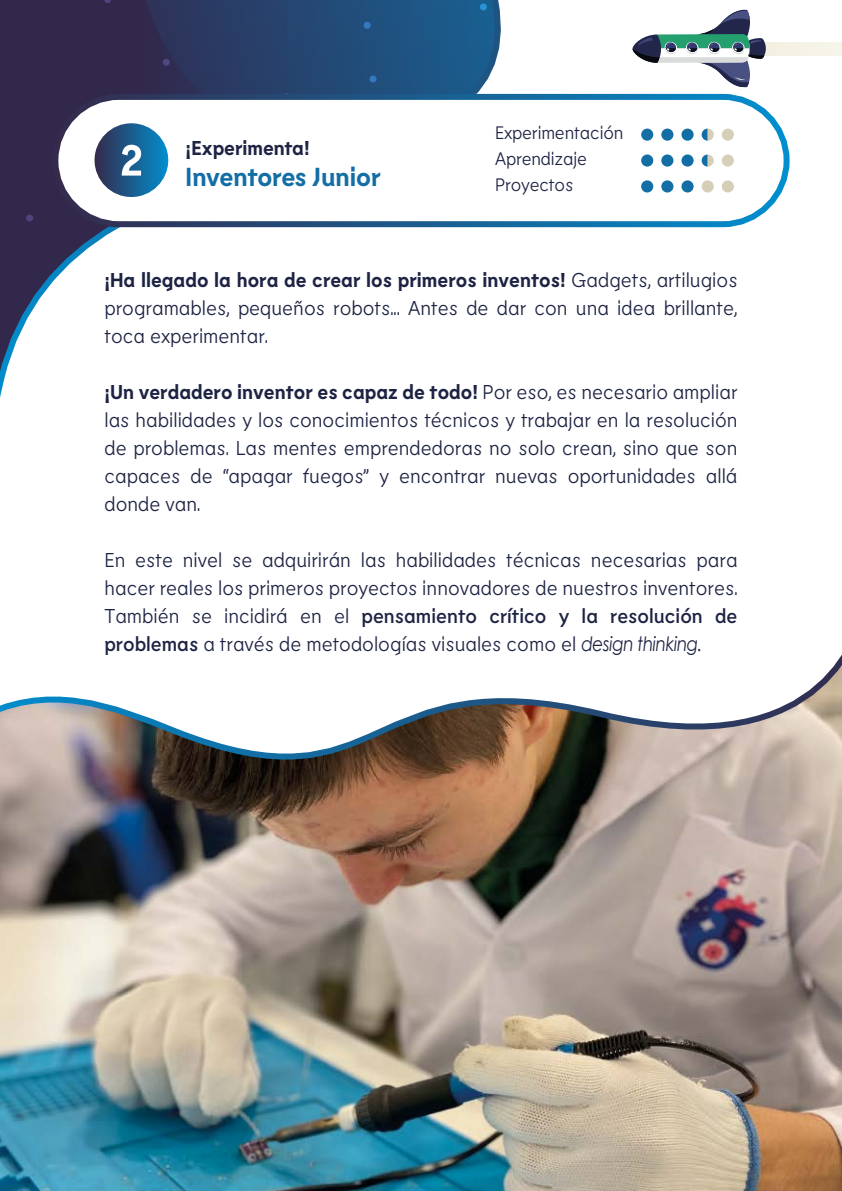
<style>
.page{position:relative;width:842px;height:1191px;background:#fff}
.page>*{position:absolute;margin:0;border:0;box-sizing:border-box;transform-origin:0 0}
.t1{font:700 26px "Lemur";letter-spacing:-.01em;color:#136ea5}
.t2{font:300 20px/28px "Lemur";color:#1d2343;text-align:justify}
.t3{font:700 20px "Lemur";letter-spacing:-.005em;color:#1d2343}
.t4{font:300 18px/26px "Lemur";letter-spacing:-.01em;color:#1d2343}
.s1{font-weight:700}
.s2{font-weight:500}
.s3{font-family:"Century Gothic";font-weight:400;font-style:italic}
</style>
<div class="page">
<svg style="left:0;top:0;width:842px;height:398px"></svg>
<div style="left:55px;top:97px;width:731px;height:127px;background:#fff;border-radius:64px"></div>
<div style="left:52px;top:94px;width:737px;height:133px;border:6px solid #fff;border-radius:64px"></div>
<div style="left:95px;top:123px;width:73px;height:74px;background:linear-gradient(to right,#352b4c,#048fce);border-radius:37px"></div>
<svg style="left:122px;top:145px;width:19px;height:31px"></svg>
<div style="left:641px;top:129px;width:12px;height:12px;background:#136ea5;border-radius:50%"></div>
<div style="left:661px;top:129px;width:12px;height:12px;background:#136ea5;border-radius:50%"></div>
<div style="left:722px;top:129px;width:12px;height:12px;background:#d5cfb8;border-radius:50%"></div>
<div style="left:681px;top:129px;width:13px;height:12px;background:#136ea5;border-radius:50%"></div>
<div style="left:641px;top:154px;width:12px;height:13px;background:#136ea5;border-radius:50%"></div>
<div style="left:661px;top:154px;width:12px;height:13px;background:#136ea5;border-radius:50%"></div>
<svg style="left:681px;top:154px;width:13px;height:13px"></svg>
<div style="left:722px;top:154px;width:12px;height:13px;background:#d5cfb8;border-radius:50%"></div>
<div style="left:641px;top:180px;width:12px;height:12px;background:#136ea5;border-radius:50%"></div>
<div style="left:661px;top:180px;width:12px;height:12px;background:#136ea5;border-radius:50%"></div>
<div style="left:681px;top:180px;width:13px;height:12px;background:#136ea5;border-radius:50%"></div>
<div style="left:722px;top:180px;width:12px;height:12px;background:#d5cfb8;border-radius:50%"></div>
<div style="left:702px;top:180px;width:12px;height:12px;background:#d5cfb8;border-radius:50%"></div>
<svg style="left:702px;top:129px;width:12px;height:12px"></svg>
<svg style="left:702px;top:154px;width:12px;height:13px"></svg>
<div style="left:758px;top:42px;width:84px;height:13px;background:#f5f2e6"></div>
<svg style="left:632px;top:7px;width:134px;height:83px"></svg>
<img style="left:0;top:654px;width:842px;height:537px">
<p class="t3" style="left:186px;top:135px;width:126px">¡Experimenta!</p>
<h1 class="t1" style="left:186px;top:160px;width:197px">Inventores Junior</h1>
<p class="t4" style="left:495px;top:119px;width:130px">Experimentación<br>Aprendizaje<br>Proyectos</p>
<p class="t2" style="left:104px;top:265px;width:635px"><span class="s1">¡Ha llegado la hora de crear los primeros inventos!</span> Gadgets, artilugios programables, pequeños robots... Antes de dar con una idea brillante, toca experimentar.</p>
<p class="t2" style="left:104px;top:377px;width:635px"><span class="s1">¡Un verdadero inventor es capaz de todo!</span> Por eso, es necesario ampliar las habilidades y los conocimientos técnicos y trabajar en la resolución de problemas. Las mentes emprendedoras no solo crean, sino que son capaces de “apagar fuegos” y encontrar nuevas oportunidades allá donde van.</p>
<p class="t2" style="left:104px;top:545px;width:635px">En este nivel se adquirirán las habilidades técnicas necesarias para hacer reales los primeros proyectos innovadores de nuestros inventores.<br>También se incidirá en el <span class="s2">pensamiento crítico y la resolución de problemas</span> a través de metodologías visuales como el <span class="s3">design thinking.</span></p>
</div>
